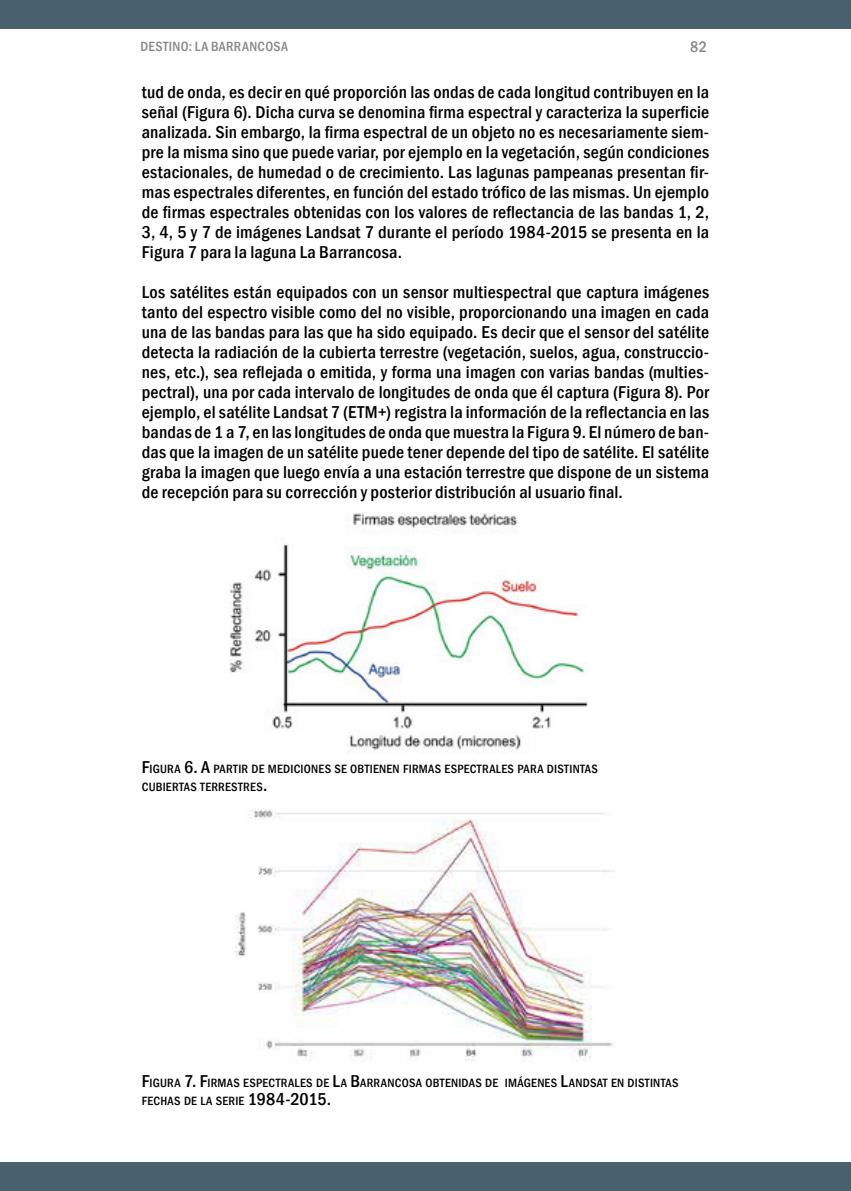
<style>
.page{position:relative;width:851px;height:1191px;background:#fff}
.page>*{position:absolute;margin:0;border:0;box-sizing:border-box;transform-origin:0 0}
.t1{font:500 condensed 17.6px/20px "Franklin Gothic";letter-spacing:.01em;color:#000;text-align:justify}
.t2{font:500 condensed 15.6px "Franklin Gothic";color:#878786}
.t3{font:500 condensed 13.8px "Franklin Gothic";letter-spacing:.025em;color:#878786}
.t4{font:500 condensed 12.4px/18px "Franklin Gothic";letter-spacing:.02em;color:#000}
.s1{font-size:17.6px}
</style>
<div class="page">
<img style="left:230px;top:513px;width:359px;height:237px">
<img style="left:234px;top:809px;width:381px;height:253px">
<div style="left:0;top:0;width:850px;height:28px;background:#49606e"></div>
<div style="left:0;top:1162px;width:850px;height:29px;background:#49606e"></div>
<p class="t3" style="left:140px;top:41px;width:149px">DESTINO: LA BARRANCOSA</p>
<p class="t2" style="left:690px;top:41px;width:18px">82</p>
<p class="t1" style="left:142px;top:83px;width:568px">tud de onda, es decir en qué proporción las ondas de cada longitud contribuyen en la señal (Figura 6). Dicha curva se denomina firma espectral y caracteriza la superficie analizada. Sin embargo, la firma espectral de un objeto no es necesariamente siem&shy;pre la misma sino que puede variar, por ejemplo en la vegetación, según condiciones estacionales, de humedad o de crecimiento. Las lagunas pampeanas presentan fir&shy;mas espectrales diferentes, en función del estado trófico de las mismas. Un ejemplo de firmas espectrales obtenidas con los valores de reflectancia de las bandas 1, 2, 3, 4, 5 y 7 de imágenes Landsat 7 durante el período 1984-2015 se presenta en la Figura 7 para la laguna La Barrancosa.</p>
<p class="t1" style="left:142px;top:283px;width:569px">Los satélites están equipados con un sensor multiespectral que captura imágenes tanto del espectro visible como del no visible, proporcionando una imagen en cada una de las bandas para las que ha sido equipado. Es decir que el sensor del satélite detecta la radiación de la cubierta terrestre (vegetación, suelos, agua, construccio&shy;nes, etc.), sea reflejada o emitida, y forma una imagen con varias bandas (multies&shy;pectral), una por cada intervalo de longitudes de onda que él captura (Figura 8). Por ejemplo, el satélite Landsat 7 (ETM+) registra la información de la reflectancia en las bandas de 1 a 7, en las longitudes de onda que muestra la Figura 9. El número de ban&shy;das que la imagen de un satélite puede tener depende del tipo de satélite. El satélite graba la imagen que luego envía a una estación terrestre que dispone de un sistema de recepción para su corrección y posterior distribución al usuario final.</p>
<p class="t4" style="left:142px;top:760px;width:457px"><span class="s1">F</span>IGURA <span class="s1">6. A</span> PARTIR DE MEDICIONES SE OBTIENEN FIRMAS ESPECTRALES PARA DISTINTAS<br>CUBIERTAS TERRESTRES<span class="s1">.</span></p>
<p class="t4" style="left:142px;top:1074px;width:538px"><span class="s1">F</span>IGURA <span class="s1">7. F</span>IRMAS ESPECTRALES DE <span class="s1">L</span>A <span class="s1">B</span>ARRANCOSA OBTENIDAS DE IMÁGENES <span class="s1">L</span>ANDSAT EN DISTINTAS<br>FECHAS DE LA SERIE <span class="s1">1984-2015.</span></p>
</div>
